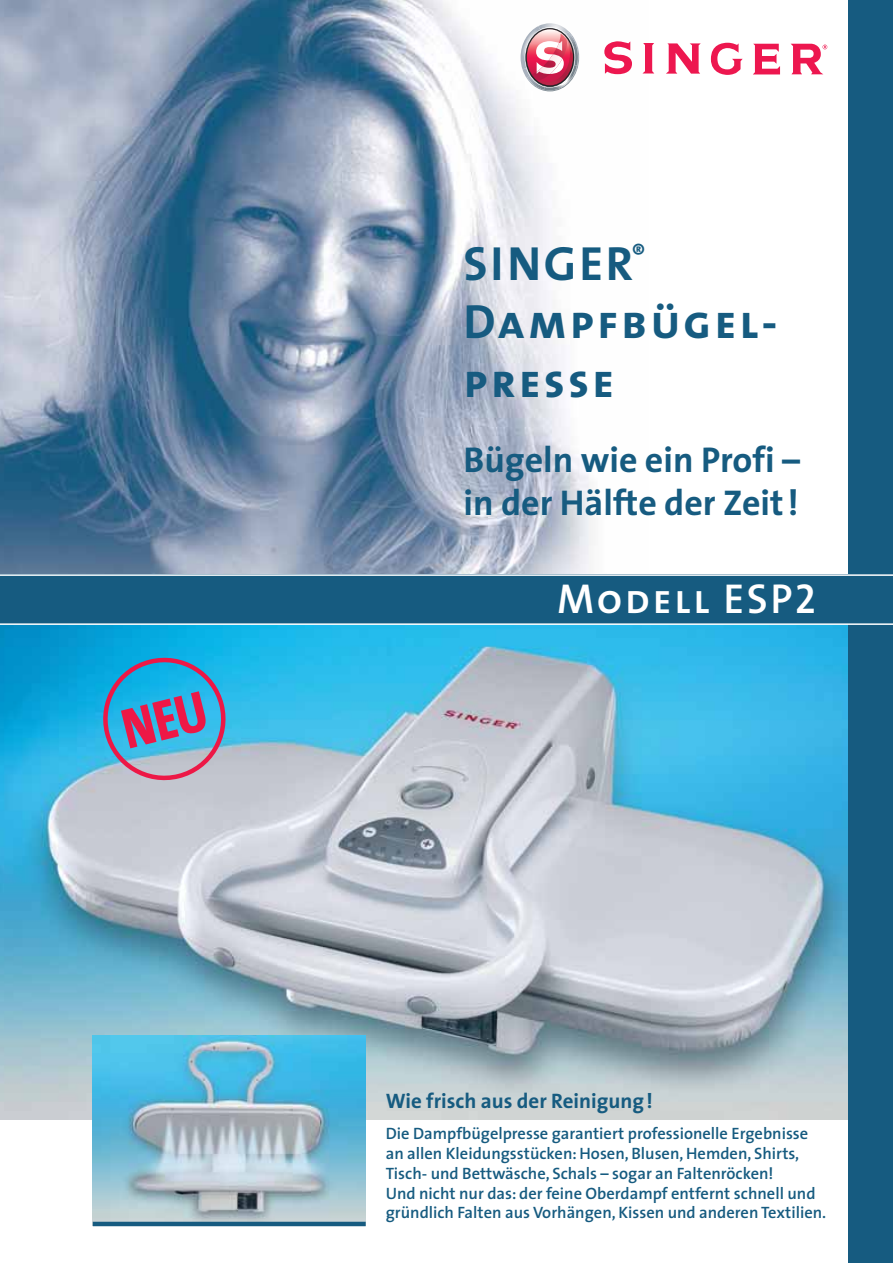
<style>
.page{position:relative;width:893px;height:1263px;background:#fff}
.page>*{position:absolute;margin:0;border:0;box-sizing:border-box;transform-origin:0 0}
.t1{font:48.3px/58.7px "The Sans Bold Caps";letter-spacing:.06em;color:#165b80}
.t2{font:42px "The Sans Semi Bold Caps";letter-spacing:.06em;color:#fff}
.t3{font:700 36px/43.2px "The Sans";color:#165b80}
.t4{font:700 21px "The Sans";color:#165b80}
.t5{font:600 16.5px/19.8px "The Sans";color:#165b80}
</style>
<div class="page">
<img style="left:0;top:0;width:648px;height:574px">
<img style="left:0;top:625px;width:848px;height:494px">
<div style="left:848px;top:0;width:45px;height:1263px;background:#165b80"></div>
<svg style="left:604px;top:41px;width:28px;height:33px"></svg>
<svg style="left:642px;top:43px;width:12px;height:30px"></svg>
<svg style="left:666px;top:43px;width:35px;height:31px"></svg>
<svg style="left:711px;top:43px;width:32px;height:32px"></svg>
<svg style="left:753px;top:44px;width:27px;height:30px"></svg>
<svg style="left:791px;top:44px;width:36px;height:30px"></svg>
<svg style="left:520px;top:23px;width:59px;height:68px"></svg>
<svg style="left:0;top:574px;width:893px;height:51px;background:#236487"></svg>
<img style="left:93px;top:1036px;width:273px;height:186px">
<hr style="left:93px;top:1222px;width:273px;height:4px;background:#165b80">
<svg style="left:97px;top:651px;width:135px;height:135px;background:#55aad3"></svg>
<h1 class="t1" style="left:463px;top:234px;width:315px">SINGER<sup>®<br></sup>Dampfbügel&shy;presse</h1>
<h3 class="t3" style="left:463px;top:442px;width:338px">Bügeln wie ein Profi – in der Hälfte der Zeit !</h3>
<h2 class="t2" style="left:557px;top:574px;width:260px">Modell ESP2</h2>
<p class="t4" style="left:386px;top:1093px;width:269px">Wie frisch aus der Reinigung !</p>
<p class="t5" style="left:386px;top:1127px;width:442px">Die Dampfbügelpresse garantiert professionelle Ergebnisse an allen Kleidungsstücken: Hosen, Blusen, Hemden, Shirts, Tisch- und Bettwäsche, Schals – sogar an Faltenröcken!<br>Und nicht nur das: der feine Oberdampf entfernt schnell und gründlich Falten aus Vorhängen, Kissen und anderen Textilien.</p>
</div>
